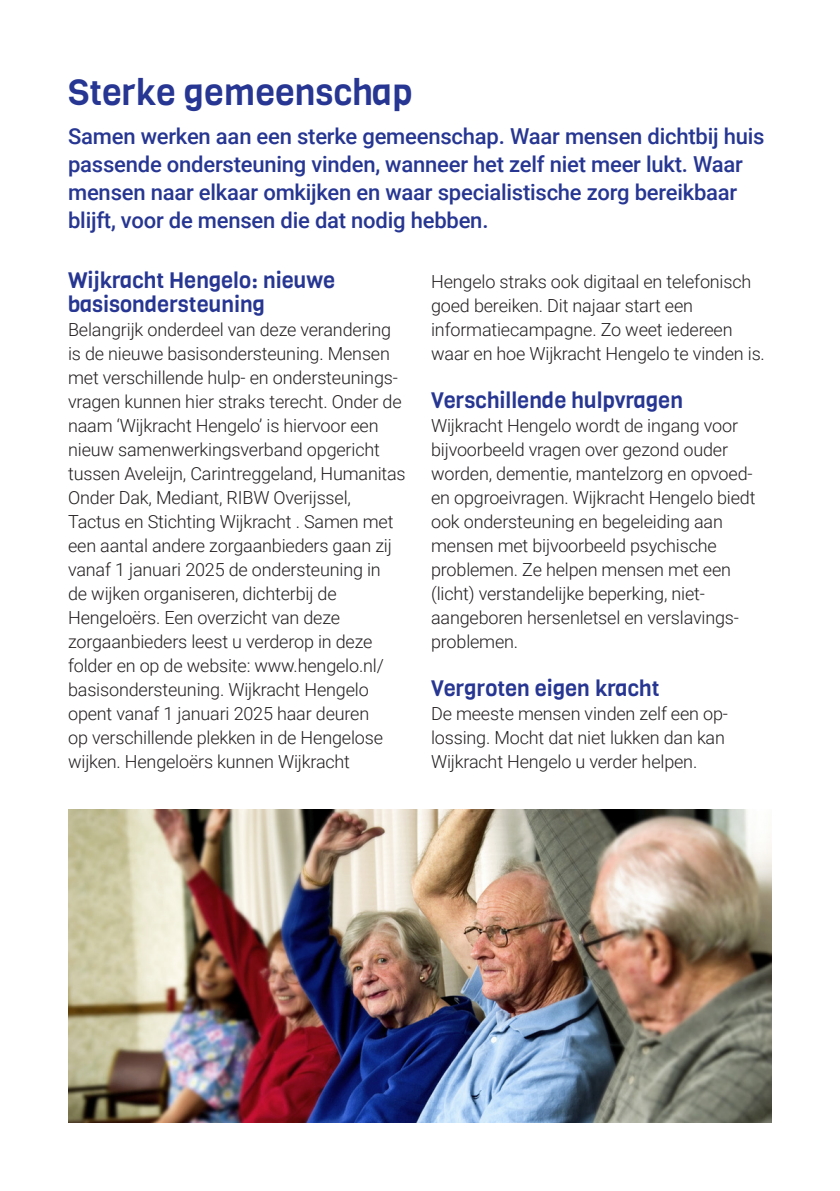
<style>
.page{position:relative;width:840px;height:1191px;background:#fff}
.page>*{position:absolute;margin:0;border:0;box-sizing:border-box;transform-origin:0 0}
.t1{font:36px "Viga";color:#263692}
.t2{font:500 22px/28px "Roboto";letter-spacing:-.01em;color:#263692}
.t3{font:22px/24px "Viga";color:#263692}
.t4{font:300 18px/24px "Roboto";letter-spacing:-.01em;color:#231f20}
</style>
<div class="page">
<img style="left:68px;top:809px;width:703px;height:314px">
<h1 class="t1" style="left:68px;top:68px;width:345px">Sterke gemeenschap</h1>
<p class="t2" style="left:68px;top:121px;width:697px">Samen werken aan een sterke gemeenschap. Waar mensen dichtbij huis passende ondersteuning vinden, wanneer het zelf niet meer lukt. Waar mensen naar elkaar omkijken en waar specialistische zorg bereikbaar blijft, voor de mensen die dat nodig hebben.</p>
<p class="t3" style="left:68px;top:268px;width:268px">Wijkracht Hengelo: nieuwe basisondersteuning</p>
<p class="t4" style="left:68px;top:317px;width:339px">Belangrijk onderdeel van deze verandering is de nieuwe basisondersteuning. Mensen met verschillende hulp- en ondersteunings&shy;vragen kunnen hier straks terecht. Onder de naam ‘Wijkracht Hengelo’ is hiervoor een nieuw samenwerkingsverband opgericht tussen Aveleijn, Carintreggeland, Humanitas Onder Dak, Mediant, RIBW Overijssel, Tactus en Stichting Wijkracht . Samen met een aantal andere zorgaanbieders gaan zij vanaf 1 januari 2025 de ondersteuning in<br>de wijken organiseren, dichterbij de Hengeloërs. Een overzicht van deze zorgaanbieders leest u verderop in deze folder en op de website: www.hengelo.nl/ basisondersteuning. Wijkracht Hengelo opent vanaf 1 januari 2025 haar deuren<br>op verschillende plekken in de Hengelose wijken. Hengeloërs kunnen Wijkracht</p>
<p class="t4" style="left:431px;top:269px;width:335px">Hengelo straks ook digitaal en telefonisch goed bereiken. Dit najaar start een informatiecampagne. Zo weet iedereen waar en hoe Wijkracht Hengelo te vinden is.</p>
<p class="t3" style="left:431px;top:388px;width:253px">Verschillende hulpvragen</p>
<p class="t4" style="left:431px;top:413px;width:326px">Wijkracht Hengelo wordt de ingang voor bijvoorbeeld vragen over gezond ouder worden, dementie, mantelzorg en opvoed&shy;en opgroeivragen. Wijkracht Hengelo biedt ook ondersteuning en begeleiding aan mensen met bijvoorbeeld psychische problemen. Ze helpen mensen met een (licht) verstandelijke beperking, niet&shy;aangeboren hersenletsel en verslavings&shy;problemen.</p>
<p class="t3" style="left:431px;top:676px;width:230px">Vergroten eigen kracht</p>
<p class="t4" style="left:431px;top:701px;width:298px">De meeste mensen vinden zelf een op&shy;lossing. Mocht dat niet lukken dan kan<br>Wijkracht Hengelo u verder helpen.</p>
</div>
